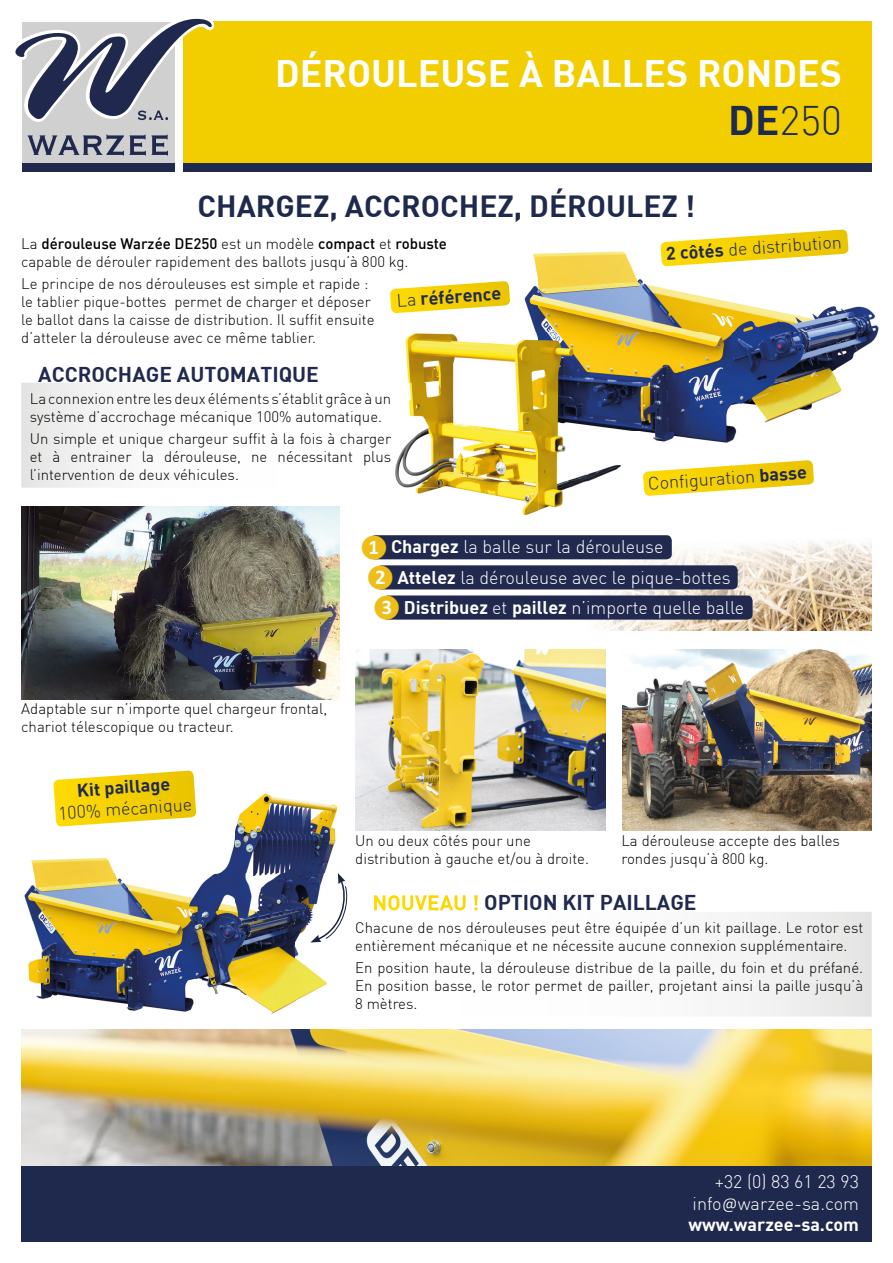
<style>
.page{position:relative;width:893px;height:1263px;background:#fff}
.page>*{position:absolute;margin:0;border:0;box-sizing:border-box;transform-origin:0 0}
.t1{font:300 40.5px "DIN";color:#1f2a4d}
.t2{font:37.5px "DIN Bold";color:#fff}
.t3{font:30px "DIN Bold";color:#1f294d}
.t4{font:21px "DIN Bold";color:#21294f}
.t5{font:300 18px/21.6px "DIN";color:#fff;text-align:justify}
.t6{font:300 18px "DIN";color:#21294f}
.t7{font:18px "DIN Bold";color:#21294f}
.t8{font:300 15px/18px "DIN";color:#000}
.s1{font-family:"DIN Bold";font-weight:400}
.s2{font-weight:500}
.s3{font-family:"DIN";font-weight:300}
.s4{font-family:"Calibri";font-weight:700;font-size:21px;color:#eebe18}
.s5{color:#fff}
.s6{font-family:"Calibri"}
.s7{font-weight:700}
</style>
<div class="page">
<div style="left:738px;top:912px;width:134px;height:104px;background:#ededed"></div>
<img style="left:31px;top:793px;width:307px;height:81px">
<img style="left:24px;top:874px;width:211px;height:47px">
<img style="left:235px;top:874px;width:75px;height:38px">
<img style="left:28px;top:921px;width:174px;height:91px">
<img style="left:202px;top:912px;width:126px;height:102px">
<svg style="left:310px;top:873px;width:38px;height:69px"></svg>
<svg style="left:53px;top:771px;width:143px;height:56px"></svg>
<img style="left:623px;top:649px;width:249px;height:182px">
<img style="left:355px;top:649px;width:251px;height:182px">
<img style="left:21px;top:507px;width:319px;height:192px">
<img style="left:405px;top:251px;width:430px;height:181px">
<img style="left:835px;top:306px;width:44px;height:88px">
<img style="left:438px;top:432px;width:299px;height:49px">
<img style="left:415px;top:481px;width:123px;height:34px">
<img style="left:538px;top:481px;width:50px;height:30px">
<img style="left:395px;top:383px;width:43px;height:105px">
<svg style="left:21px;top:383px;width:370px;height:105px"></svg>
<svg style="left:660px;top:230px;width:189px;height:36px"></svg>
<svg style="left:643px;top:460px;width:171px;height:36px"></svg>
<svg style="left:390px;top:281px;width:120px;height:32px"></svg>
<img style="left:538px;top:535px;width:334px;height:96px">
<div style="left:370px;top:535px;width:302px;height:24px;background:#21294f;border-radius:5px"></div>
<div style="left:369px;top:539px;width:11px;height:15px;background:#fdfdfd"></div>
<div style="left:376px;top:565px;width:362px;height:24px;background:#21294f;border-radius:5px"></div>
<div style="left:376px;top:569px;width:10px;height:16px;background:#fdfdfd"></div>
<div style="left:383px;top:595px;width:370px;height:25px;background:#21294f;border-radius:5px"></div>
<div style="left:382px;top:599px;width:11px;height:16px;background:#fdfdfd"></div>
<div style="left:183px;top:21px;width:689px;height:151px;background:#f2ce00"></div>
<div style="left:22px;top:163px;width:152px;height:9px;background:#20284e"></div>
<div style="left:22px;top:22px;width:152px;height:141px;background:#d0d0d0"></div>
<svg style="left:28px;top:134px;width:96px;height:21px"></svg>
<svg style="left:130px;top:135px;width:16px;height:21px"></svg>
<svg style="left:152px;top:135px;width:16px;height:21px"></svg>
<svg style="left:15px;top:18px;width:200px;height:108px"></svg>
<div style="left:183px;top:163px;width:689px;height:9px;background:#1f294d"></div>
<div style="left:21px;top:1165px;width:851px;height:77px;background:#1f294d"></div>
<img style="left:21px;top:1029px;width:851px;height:136px">
<h2 class="t2" style="left:275px;top:49px;width:568px">DÉROULEUSE À BALLES RONDES</h2>
<h1 class="t1" style="left:728px;top:96px;width:115px"><span class="s1">DE</span>250</h1>
<h3 class="t3" style="left:198px;top:186px;width:499px">CHARGEZ, ACCROCHEZ, DÉROULEZ !</h3>
<p class="t8" style="left:21px;top:234px;width:427px">La <span class="s2">dérouleuse Warzée DE250</span> est un modèle <span class="s2">compact</span> et <span class="s2">robuste </span>capable de dérouler rapidement des ballots jusqu’à 800 kg.</p>
<p class="t8" style="left:21px;top:275px;width:355px">Le principe de nos dérouleuses est simple et rapide : le tablier pique-bottes permet de charger et déposer le ballot dans la caisse de distribution. Il suffit ensuite d’atteler la dérouleuse avec ce même tablier.</p>
<p class="t7" style="left:396px;top:289px;width:106px;rotate:-4deg"><span class="s3">La</span> référence</p>
<h3 class="t4" style="left:38px;top:360px;width:282px">ACCROCHAGE AUTOMATIQUE</h3>
<p class="t8" style="left:30px;top:389px;width:363px">La connexion entre les deux éléments s’établit grâce à un système d’accrochage mécanique 100% automatique.</p>
<p class="t8" style="left:30px;top:430px;width:363px;text-align:justify">Un simple et unique chargeur suffit à la fois à charger et à entrainer la dérouleuse, ne nécessitant plus l’intervention de deux véhicules.</p>
<p class="t6" style="left:665px;top:243px;width:177px;rotate:-4deg"><span class="s1">2 côtés</span> de distribution</p>
<p class="t6" style="left:647px;top:472px;width:160px;rotate:-4deg">Confi guration <span class="s1">basse</span></p>
<p class="t5" style="left:360px;top:536px;width:305px"><span class="s4">❶</span> <span class="s1">Chargez</span> la balle sur la dérouleuse</p>
<p class="t5" style="left:366px;top:566px;width:366px"><span class="s4">❷</span> <span class="s1">Attelez</span> la dérouleuse avec le pique-bottes</p>
<p class="t5" style="left:373px;top:596px;width:373px"><span class="s4">❸</span> <span class="s1">Distribuez</span> et <span class="s1">paillez</span> n’importe quelle balle</p>
<p class="t8" style="left:21px;top:699px;width:307px">Adaptable sur n’importe quel chargeur frontal, chariot télescopique ou tracteur.</p>
<p class="t7" style="left:76px;top:778px;width:95px;rotate:-4deg">Kit paillage</p>
<p class="t6" style="left:57px;top:802px;width:136px;rotate:-4deg">100% mécanique</p>
<p class="t8" style="left:355px;top:831px;width:235px">Un ou deux côtés pour une distribution à gauche et/ou à droite.</p>
<p class="t8" style="left:621px;top:831px;width:220px">La dérouleuse accepte des balles rondes jusqu’à 800 kg.</p>
<h3 class="t4" style="left:372px;top:889px;width:326px"><span class="s5">NOUVEAU !</span> OPTION KIT PAILLAGE</h3>
<p class="t8" style="left:355px;top:918px;width:509px">Chacune de nos dérouleuses peut être équipée d’un kit paillage. Le rotor est entièrement mécanique et ne nécessite aucune connexion supplémentaire.</p>
<p class="t8" style="left:355px;top:958px;width:509px;text-align:justify">En position haute, la dérouleuse distribue de la paille, du foin et du préfané.<br>En position basse, le rotor permet de pailler, projetant ainsi la paille jusqu’à 8 mètres.</p>
<p class="t5" style="left:688px;top:1171px;width:172px;text-indent:26px">+32 (0) 83 61 23 93 info<span class="s6">@</span>warzee-sa.com <span class="s7">www.warzee-sa.com</span></p>
</div>
